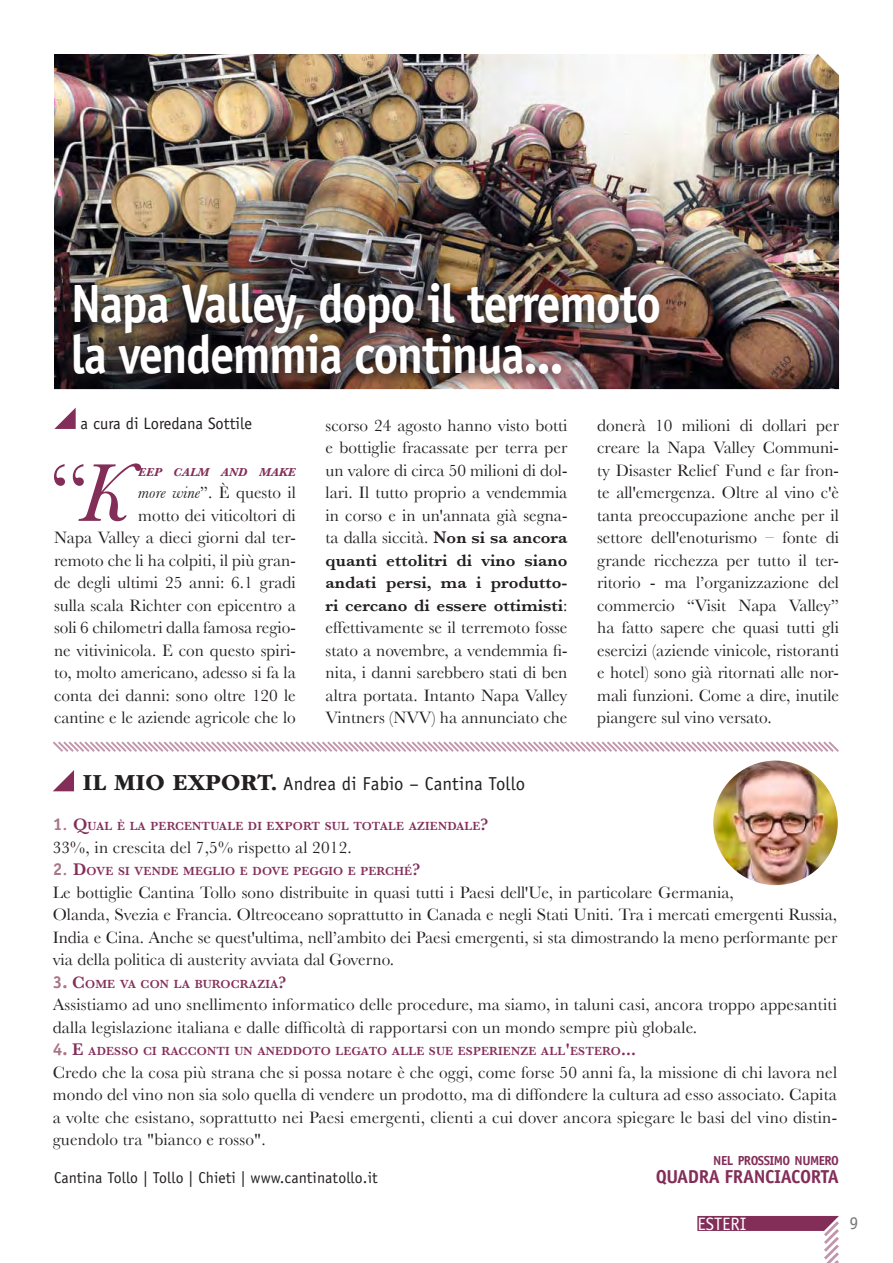
<style>
.page{position:relative;width:893px;height:1263px;background:#fff}
.page>*{position:absolute;margin:0;border:0;box-sizing:border-box;transform-origin:0 0}
.Testo_articoli{font:85.2px "Baskerville";color:#832e59}
.t1{font:700 54px "Officina Sans Std";letter-spacing:-.03em;color:#fff;scale:.9 1}
.testo_Photo{font:18.75px "Officina Sans Std";letter-spacing:.01em;color:#231f20}
.testo_Photo-2{font:700 18.75px "Officina Sans Std";letter-spacing:-.02em;color:#832e59}
.t2{font:18px "Officina Sans Std";color:#fff}
.t3{font:18px "Officina Sans Std";color:#76787b}
.Testo_articoli-2{font:17.25px/22.5px "Baskerville";color:#231f20;text-align:justify}
.testo_domanda_rispos{font:17.25px/22.5px "Baskerville";color:#231f20}
.t4{font:16.5px "Officina Sans Std";color:#231f20}
.testo_Photo-3{font:15.75px "Officina Sans Std";letter-spacing:.01em;color:#231f20}
.testo_Photo-4{font:700 13.2px "Officina Sans Std";letter-spacing:-.045em;color:#832e59}
.testo_domanda_rispos-2{font:600 12.15px "Baskerville";letter-spacing:.015em;color:#832e59}
.Testo_articoli-3{font:italic 700 12.15px "Baskerville";color:#832e59}
.s1{font-style:italic}
.s2{font-weight:600}
.s3{font-family:"ITC Garamond Std";font-weight:700;font-size:24px}
.s4{font-family:"Officina Sans Std";font-weight:700;font-size:17.25px;color:#aa7687}
.s5{font-family:"Officina Sans Std";font-weight:400;font-size:17.25px;color:#aa7687}
.s6{font-size:17.25px}
</style>
<div class="page">
<svg style="left:697px;top:1216px;width:142px;height:47px"></svg>
<img style="left:54px;top:54px;width:785px;height:335px">
<svg style="left:53px;top:741px;width:786px;height:11px"></svg>
<svg style="left:54px;top:408px;width:22px;height:21px"></svg>
<svg style="left:53px;top:770px;width:21px;height:21px"></svg>
<img style="left:713px;top:760px;width:125px;height:125px;border-radius:62px">
<div style="left:57px;top:272px;width:612px;height:117px;background:#231f20;opacity:.65"></div>
<p class="t1" style="left:71px;top:269px;width:658px">Napa Valley, dopo il terremoto</p>
<p class="t1" style="left:71px;top:320px;width:549px">la vendemmia continua...</p>
<p class="t4" style="left:81px;top:413px;width:173px">a cura di Loredana Sottile</p>
<p class="Testo_articoli" style="left:49px;top:443px;width:82px">“<span class="s1">K</span></p>
<p class="Testo_articoli-3" style="left:138px;top:465px;width:159px">EEP CALM AND MAKE</p>
<p class="Testo_articoli-2" style="left:54px;top:481px;width:243px;text-align:right"><span class="s1">more wine</span>”. È questo il<br>motto dei viticoltori di<br>Napa Valley a dieci giorni dal ter&shy;remoto che li ha colpiti, il più gran&shy;de degli ultimi 25 anni: 6.1 gradi sulla scala Richter con epicentro a soli 6 chilometri dalla famosa regio&shy;ne vitivinicola. E con questo spiri&shy;to, molto americano, adesso si fa la conta dei danni: sono oltre 120 le cantine e le aziende agricole che lo</p>
<p class="Testo_articoli-2" style="left:326px;top:414px;width:243px">scorso 24 agosto hanno visto botti e bottiglie fracassate per terra per un valore di circa 50 milioni di dol&shy;lari. Il tutto proprio a vendemmia in corso e in un'annata già segna&shy;ta dalla siccità. <span class="s2">Non si sa ancora quanti ettolitri di vino siano andati persi, ma i produtto&shy;ri cercano di essere ottimisti</span>: effettivamente se il terremoto fosse stato a novembre, a vendemmia fi&shy;nita, i danni sarebbero stati di ben altra portata. Intanto Napa Valley Vintners (NVV) ha annunciato che</p>
<p class="Testo_articoli-2" style="left:597px;top:414px;width:243px">donerà 10 milioni di dollari per creare la Napa Valley Communi&shy;ty Disaster Relief Fund e far fron&shy;te all'emergenza. Oltre al vino c'è tanta preoccupazione anche per il settore dell'enoturismo – fonte di grande ricchezza per tutto il ter&shy;ritorio - ma l’organizzazione del commercio “Visit Napa Valley” ha fatto sapere che quasi tutti gli esercizi (aziende vinicole, ristoranti e hotel) sono già ritornati alle nor&shy;mali funzioni. Come a dire, inutile piangere sul vino versato.</p>
<p class="testo_Photo" style="left:83px;top:773px;width:444px"><span class="s3">IL MIO EXPORT.</span> Andrea di Fabio – Cantina Tollo</p>
<p class="testo_domanda_rispos-2" style="left:53px;top:819px;width:437px"><span class="s4">1</span><span class="s5">.</span> <span class="s6">Q</span>UAL È LA PERCENTUALE DI EXPORT SUL TOTALE AZIENDALE<span class="s6">?</span></p>
<p class="testo_domanda_rispos" style="left:53px;top:836px;width:301px">33%, in crescita del 7,5% rispetto al 2012.</p>
<p class="testo_domanda_rispos-2" style="left:53px;top:864px;width:369px"><span class="s4">2</span><span class="s5">.</span> <span class="s6">D</span>OVE SI VENDE MEGLIO E DOVE PEGGIO E PERCHÉ<span class="s6">?</span></p>
<p class="testo_domanda_rispos" style="left:53px;top:881px;width:786px">Le bottiglie Cantina Tollo sono distribuite in quasi tutti i Paesi dell'Ue, in particolare Germania,<br>Olanda, Svezia e Francia. Oltreoceano soprattutto in Canada e negli Stati Uniti. Tra i mercati emergenti Russia, India e Cina. Anche se quest'ultima, nell’ambito dei Paesi emergenti, si sta dimostrando la meno performante per via della politica di austerity avviata dal Governo.</p>
<p class="testo_domanda_rispos-2" style="left:53px;top:977px;width:235px"><span class="s4">3.</span> <span class="s6">C</span> OME VA CON LA BUROCRAZIA<span class="s6">?</span></p>
<p class="testo_domanda_rispos" style="left:53px;top:993px;width:786px">Assistiamo ad uno snellimento informatico delle procedure, ma siamo, in taluni casi, ancora troppo appesantiti dalla legislazione italiana e dalle difficoltà di rapportarsi con un mondo sempre più globale.</p>
<p class="testo_domanda_rispos-2" style="left:53px;top:1044px;width:585px"><span class="s4">4.</span> <span class="s6">E</span> ADESSO CI RACCONTI UN ANEDDOTO LEGATO ALLE SUE ESPERIENZE ALL<span class="s6">'</span>ESTERO<span class="s6">...</span></p>
<p class="testo_domanda_rispos" style="left:53px;top:1061px;width:786px;text-align:justify">Credo che la cosa più strana che si possa notare è che oggi, come forse 50 anni fa, la missione di chi lavora nel mondo del vino non sia solo quella di vendere un prodotto, ma di diffondere la cultura ad esso associato. Capita a volte che esistano, soprattutto nei Paesi emergenti, clienti a cui dover ancora spiegare le basi del vino distin&shy;guendolo tra "bianco e rosso".</p>
<p class="testo_Photo-3" style="left:54px;top:1169px;width:325px">Cantina Tollo | Tollo | Chieti | www.cantinatollo.it</p>
<p class="testo_Photo-4" style="left:713px;top:1152px;width:127px">NEL PROSSIMO NUMERO</p>
<p class="testo_Photo-2" style="left:656px;top:1165px;width:185px">QUADRA FRANCIACORTA</p>
<p class="t2" style="left:697px;top:1213px;width:50px">ESTERI</p>
<p class="t3" style="left:850px;top:1212px;width:10px">9</p>
</div>
